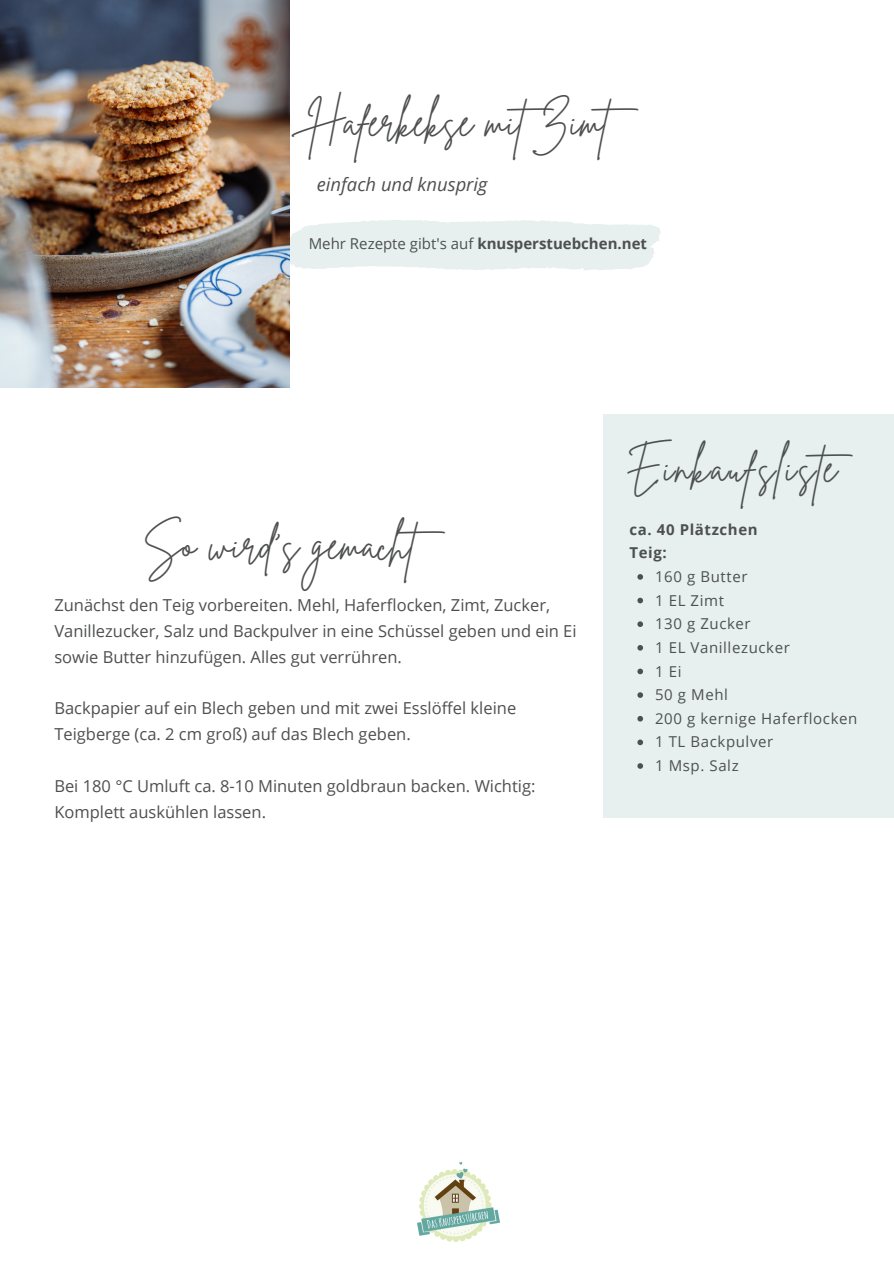
<style>
.page{position:relative;width:894px;height:1264px;background:#fff}
.page>*{position:absolute;margin:0;border:0;box-sizing:border-box;transform-origin:0 0}
.t1{font:42px "Brittany Signature";color:#4e4f50}
.t2{font:42px "Brittany Signature";letter-spacing:.05em;color:#4e4f50}
.t3{font:italic 18.45px "Open Sans";color:#4e4f50}
.t4{font:16.5px/25.8px "Open Sans";color:#4e4f50}
.t5{font:15px "Open Sans";letter-spacing:.04em;color:#4e4f50}
.t6{font:15px "Open Sans";color:#4e4f50}
.t7{font:700 15px "Open Sans";letter-spacing:.04em;color:#4e4f50}
.s1{font-weight:700}
</style>
<div class="page">
<svg style="left:289px;top:210px;width:372px;height:71px"></svg>
<img style="left:0;top:0;width:289px;height:387px">
<img style="left:417px;top:1162px;width:83px;height:79px">
<div style="left:603px;top:414px;width:290px;height:404px;background:#e7f0ef"></div>
<svg style="left:637px;top:574px;width:6px;height:5px"></svg>
<svg style="left:637px;top:597px;width:6px;height:6px"></svg>
<svg style="left:637px;top:621px;width:6px;height:6px"></svg>
<svg style="left:637px;top:645px;width:6px;height:5px"></svg>
<svg style="left:637px;top:668px;width:6px;height:6px"></svg>
<svg style="left:637px;top:692px;width:6px;height:6px"></svg>
<svg style="left:637px;top:716px;width:6px;height:5px"></svg>
<svg style="left:637px;top:739px;width:6px;height:6px"></svg>
<svg style="left:637px;top:763px;width:6px;height:5px"></svg>
<p class="t1" style="left:309px;top:94px;width:342px">Haferkekse mitZimt</p>
<p class="t3" style="left:317px;top:171px;width:172px">einfach und knusprig</p>
<p class="t6" style="left:309px;top:233px;width:340px">Mehr Rezepte gibt's auf <span class="s1">knusperstuebchen.net</span></p>
<p class="t1" style="left:143px;top:516px;width:315px">So wird's gemacht</p>
<p class="t4" style="left:54px;top:591px;width:523px">Zunächst den Teig vorbereiten. Mehl, Haferflocken, Zimt, Zucker,<br>Vanillezucker, Salz und Backpulver in eine Schüssel geben und ein Ei sowie Butter hinzufügen. Alles gut verrühren.</p>
<p class="t4" style="left:54px;top:695px;width:463px">Backpapier auf ein Blech geben und mit zwei Esslöffel kleine<br>Teigberge (ca. 2 cm groß) auf das Blech geben.</p>
<p class="t4" style="left:54px;top:772px;width:482px">Bei 180 °C Umluft ca. 8-10 Minuten goldbraun backen. Wichtig:<br>Komplett auskühlen lassen.</p>
<p class="t2" style="left:626px;top:440px;width:239px">Einkaufsliste</p>
<p class="t7" style="left:629px;top:518px;width:130px">ca. 40 Plätzchen</p>
<p class="t7" style="left:629px;top:542px;width:39px">Teig:</p>
<p class="t5" style="left:655px;top:566px;width:94px">160 g Butter</p>
<p class="t5" style="left:655px;top:589px;width:70px">1 EL Zimt</p>
<p class="t5" style="left:655px;top:613px;width:97px">130 g Zucker</p>
<p class="t5" style="left:655px;top:637px;width:136px">1 EL Vanillezucker</p>
<p class="t5" style="left:655px;top:660px;width:28px">1 Ei</p>
<p class="t5" style="left:655px;top:684px;width:74px">50 g Mehl</p>
<p class="t5" style="left:655px;top:707px;width:204px">200 g kernige Haferflocken</p>
<p class="t5" style="left:655px;top:731px;width:120px">1 TL Backpulver</p>
<p class="t5" style="left:655px;top:755px;width:85px">1 Msp. Salz</p>
</div>
